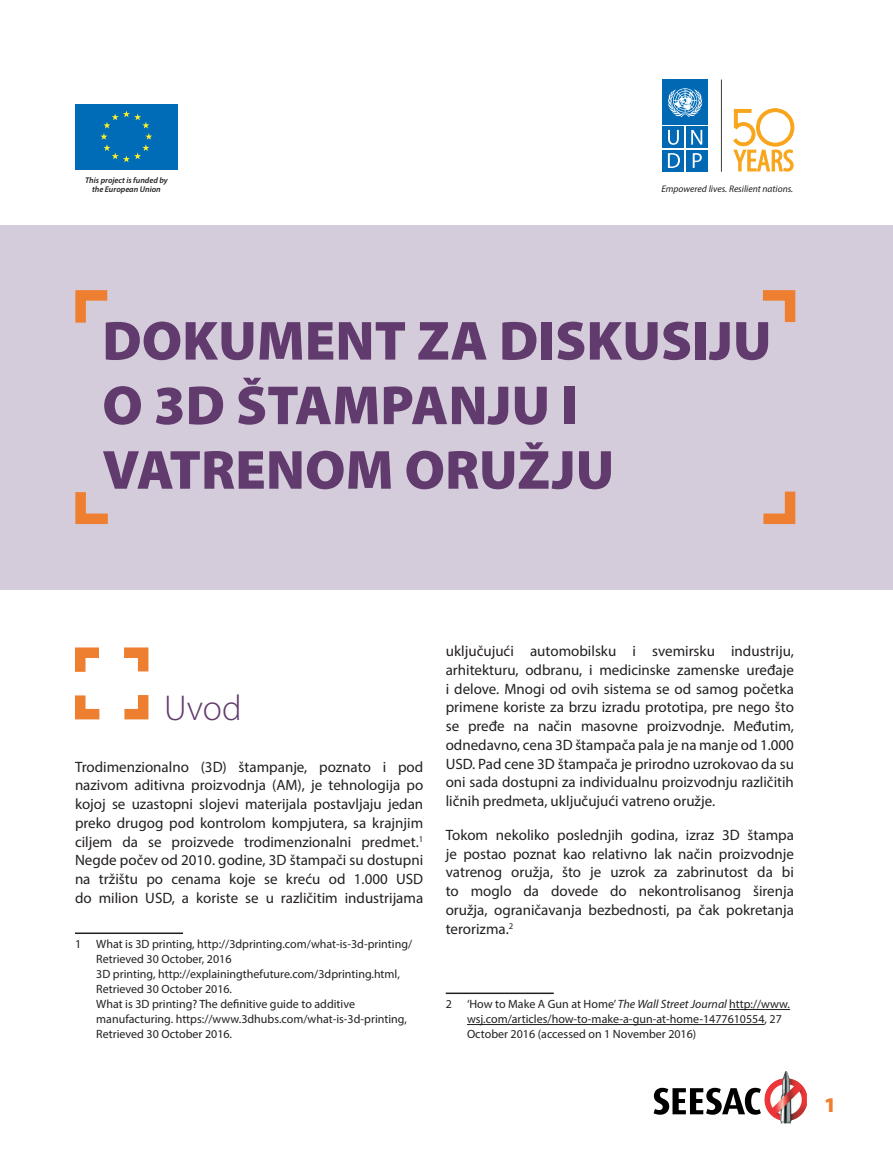
<style>
.page{position:relative;width:893px;height:1149px;background:#fff}
.page>*{position:absolute;margin:0;border:0;box-sizing:border-box;transform-origin:0 0}
.t1{font:900 55.5px/64.5px "Myriad Pro";color:#613b6d}
.t2{font:300 36px "Myriad Pro";color:#613b6d}
.t3{font:900 21px "Myriad Pro";color:#ee7e30}
.Normal__Web{font:15px/18.8px "Myriad Pro";color:#231f20;text-align:justify}
.Footnote_Text{font:12px/15px "Myriad Pro";color:#231f20}
.t4{font:italic 9.6px "Myriad Pro";color:#231f20}
.t5{font:italic 600 8.25px/9.4px "Myriad Pro";color:#231f20;text-align:center}
.s1{font-style:italic}
</style>
<div class="page">
<svg style="left:654px;top:1087px;width:107px;height:27px"></svg>
<img style="left:764px;top:1071px;width:43px;height:52px">
<hr style="left:75px;top:932px;width:108px;height:1px;background:#231f20">
<hr style="left:446px;top:992px;width:108px;height:1px;background:#231f20">
<hr style="left:729px;top:1008px;width:61px;height:1px;background:#231f20">
<hr style="left:467px;top:1023px;width:298px;height:1px;background:#231f20">
<div style="left:0;top:225px;width:893px;height:364px;background:#d5ccdb"></div>
<svg style="left:75px;top:290px;width:721px;height:234px"></svg>
<div style="left:75px;top:104px;width:103px;height:65px;background:#006bb6"></div>
<svg style="left:100px;top:110px;width:52px;height:52px"></svg>
<div style="left:662px;top:126px;width:22px;height:22px;background:#0168b3"></div>
<svg style="left:668px;top:130px;width:11px;height:15px"></svg>
<div style="left:686px;top:126px;width:22px;height:22px;background:#0168b3"></div>
<svg style="left:691px;top:130px;width:11px;height:14px"></svg>
<div style="left:686px;top:149px;width:22px;height:22px;background:#0168b3"></div>
<svg style="left:693px;top:153px;width:9px;height:15px"></svg>
<div style="left:662px;top:149px;width:22px;height:22px;background:#0168b3"></div>
<svg style="left:668px;top:153px;width:12px;height:15px"></svg>
<div style="left:662px;top:80px;width:46px;height:45px;background:#0168b3"></div>
<svg style="left:668px;top:88px;width:34px;height:29px"></svg>
<hr style="left:721px;top:79px;width:1px;height:93px;background:#3e3e3f">
<svg style="left:733px;top:108px;width:61px;height:63px"></svg>
<svg style="left:75px;top:647px;width:74px;height:73px"></svg>
<p class="t5" style="left:85px;top:175px;width:84px">This project is funded by the European Union</p>
<p class="t4" style="left:661px;top:183px;width:133px">Empowered lives. Resilient nations.</p>
<p class="t1" style="left:102px;top:309px;width:671px">DOKUMENT ZA DISKUSIJU<br>O 3D ŠTAMPANJU I<br>VATRENOM ORUŽJU</p>
<p class="t2" style="left:164px;top:687px;width:79px">Uvod</p>
<p class="Normal__Web" style="left:75px;top:756px;width:350px">Trodimenzionalno (3D) štampanje, poznato i pod nazivom aditivna proizvodnja (AM), je tehnologija po kojoj se uzastopni slojevi materijala postavljaju jedan preko drugog pod kontrolom kompjutera, sa krajnjim ciljem da se proizvede trodimenzionalni predmet.<sup>1<br></sup>Negde počev od 2010. godine, 3D štampači su dostupni na tržištu po cenama koje se kreću od 1.000 USD do milion USD, a koriste se u različitim industrijama</p>
<p class="Footnote_Text" style="left:75px;top:936px;width:8px">1</p>
<p class="Footnote_Text" style="left:96px;top:936px;width:317px">What is 3D printing, http://3dprinting.com/what-is-3d-printing/ Retrieved 30 October, 2016<br>3D printing, http://explainingthefuture.com/3dprinting.html, Retrieved 30 October 2016.<br>What is 3D printing? The definitive guide to additive manufacturing. https://www.3dhubs.com/what-is-3d-printing, Retrieved 30 October 2016.</p>
<p class="Normal__Web" style="left:446px;top:641px;width:350px">uključujući automobilsku i svemirsku industriju, arhitekturu, odbranu, i medicinske zamenske uređaje i delove. Mnogi od ovih sistema se od samog početka primene koriste za brzu izradu prototipa, pre nego što se pređe na način masovne proizvodnje. Međutim, odnedavno, cena 3D štampača pala je na manje od 1.000<br>USD. Pad cene 3D štampača je prirodno uzrokovao da su oni sada dostupni za individualnu proizvodnju različitih ličnih predmeta, uključujući vatreno oružje.</p>
<p class="Normal__Web" style="left:446px;top:825px;width:350px">Tokom nekoliko poslednjih godina, izraz 3D štampa je postao poznat kao relativno lak način proizvodnje vatrenog oružja, što je uzrok za zabrinutost da bi to moglo da dovede do nekontrolisanog širenja oružja, ograničavanja bezbednosti, pa čak pokretanja terorizma.<sup>2</sup></p>
<p class="Footnote_Text" style="left:446px;top:996px;width:8px">2</p>
<p class="Footnote_Text" style="left:467px;top:996px;width:325px">‘How to Make A Gun at Home’ <span class="s1">The Wall Street Journal</span> http://www. wsj.com/articles/how-to-make-a-gun-at-home-1477610554, 27<br>October 2016 (accessed on 1 November 2016)</p>
<p class="t3" style="left:824px;top:1092px;width:14px">1</p>
</div>
